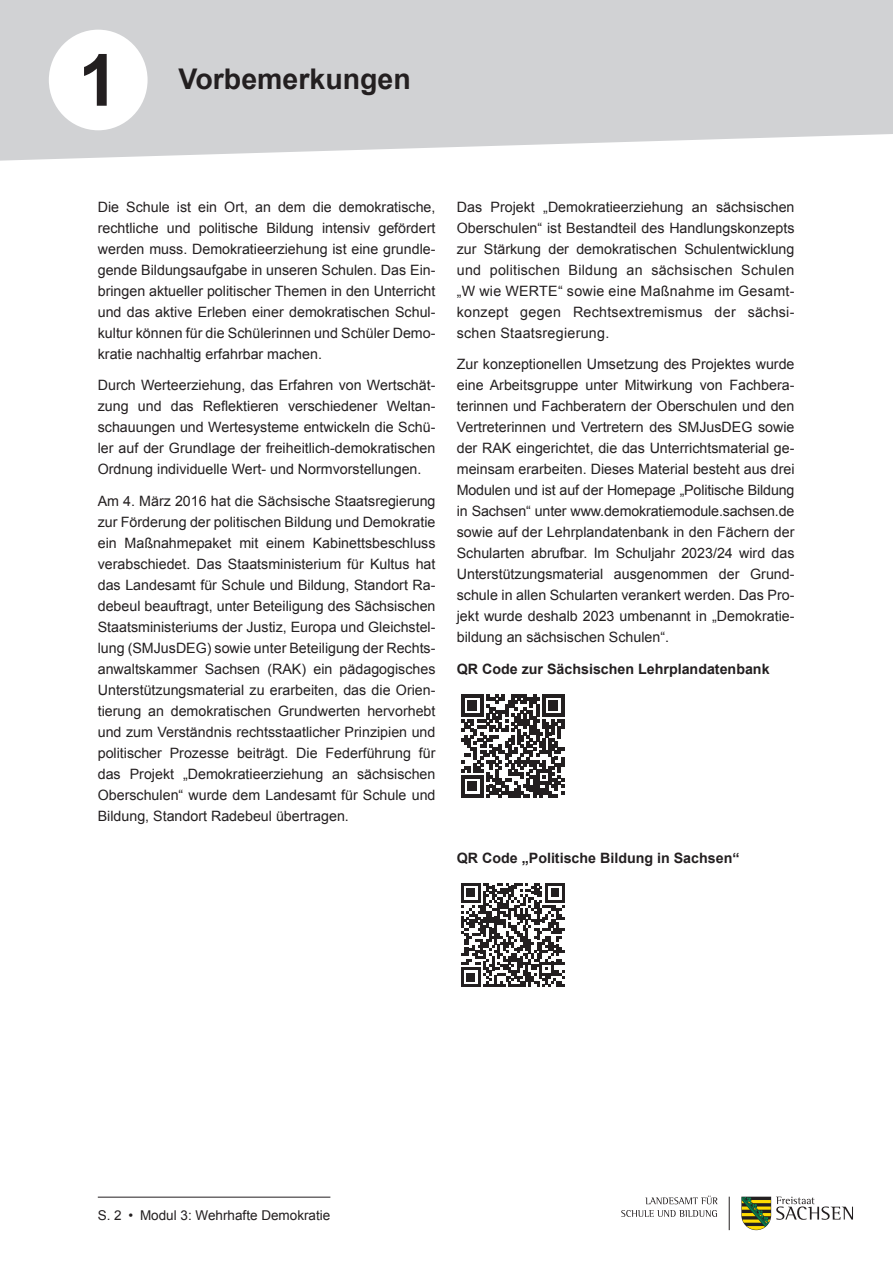
<style>
.page{position:relative;width:893px;height:1263px;background:#fff}
.page>*{position:absolute;margin:0;border:0;box-sizing:border-box;transform-origin:0 0}
.Ü4{font:700 72px "Arial";color:#231f20}
.t1{font:700 28.5px "Arial";color:#231f20}
.Fließtext_Abst_vor{font:14.25px/21px "Arial";color:#231f20;text-align:justify}
.Fließtext_Abst_vor-2{font:700 14.25px "Arial";color:#231f20}
.t2{font:13.5px "Arial";color:#231f20}
.s1{color:#d1d2d4}
</style>
<div class="page">
<hr style="left:98px;top:1197px;width:232px;height:1px;background:#231f20">
<svg style="left:741px;top:1197px;width:112px;height:33px"></svg>
<hr style="left:729px;top:1197px;width:1px;height:33px;background:#231f20">
<svg style="left:621px;top:1210px;width:96px;height:7px"></svg>
<svg style="left:645px;top:1195px;width:72px;height:9px"></svg>
<svg style="left:0;top:0;width:893px;height:161px;background:#d5d6d7"></svg>
<div style="left:49px;top:30px;width:99px;height:100px;background:#fff;border-radius:50%"></div>
<svg style="left:461px;top:695px;width:103px;height:102px"></svg>
<svg style="left:461px;top:883px;width:104px;height:104px"></svg>
<p class="Ü4" style="left:78px;top:33px;width:42px">1</p>
<h1 class="t1" style="left:179px;top:60px;width:243px">Vorbemerkungen<span class="s1">:</span></h1>
<p class="Fließtext_Abst_vor" style="left:98px;top:196px;width:339px">Die Schule ist ein Ort, an dem die demokratische, rechtliche und politische Bildung intensiv gefördert werden muss. Demokratieerziehung ist eine grundle&shy;gende Bildungsaufgabe in unseren Schulen. Das Ein&shy;bringen aktueller politischer Themen in den Unterricht und das aktive Erleben einer demokratischen Schul&shy;kultur können für die Schülerinnen und Schüler Demo&shy;kratie nachhaltig erfahrbar machen.</p>
<p class="Fließtext_Abst_vor" style="left:98px;top:375px;width:339px">Durch Werteerziehung, das Erfahren von Wertschät&shy;zung und das Reflektieren verschiedener Weltan&shy;schauungen und Wertesysteme entwickeln die Schü&shy;ler auf der Grundlage der freiheitlich-demokratischen Ordnung individuelle Wert- und Normvorstellungen.</p>
<p class="Fließtext_Abst_vor" style="left:98px;top:490px;width:339px">Am 4. März 2016 hat die Sächsische Staatsregierung zur Förderung der politischen Bildung und Demokratie ein Maßnahmepaket mit einem Kabinettsbeschluss verabschiedet. Das Staatsministerium für Kultus hat das Landesamt für Schule und Bildung, Standort Ra&shy;debeul beauftragt, unter Beteiligung des Sächsischen Staatsministeriums der Justiz, Europa und Gleichstel&shy;lung (SMJusDEG) sowie unter Beteiligung der Rechts&shy;anwaltskammer Sachsen (RAK) ein pädagogisches Unterstützungsmaterial zu erarbeiten, das die Orien&shy;tierung an demokratischen Grundwerten hervorhebt und zum Verständnis rechtsstaatlicher Prinzipien und politischer Prozesse beiträgt. Die Federführung für das Projekt „Demokratieerziehung an sächsischen Oberschulen“ wurde dem Landesamt für Schule und Bildung, Standort Radebeul übertragen.</p>
<p class="Fließtext_Abst_vor" style="left:457px;top:196px;width:339px">Das Projekt „Demokratieerziehung an sächsischen Oberschulen“ ist Bestandteil des Handlungskonzepts zur Stärkung der demokratischen Schulentwicklung und politischen Bildung an sächsischen Schulen „W wie WERTE“ sowie eine Maßnahme im Gesamt&shy;konzept gegen Rechtsextremismus der sächsi&shy;schen Staatsregierung.</p>
<p class="Fließtext_Abst_vor" style="left:457px;top:354px;width:339px">Zur konzeptionellen Umsetzung des Projektes wurde eine Arbeitsgruppe unter Mitwirkung von Fachbera&shy;terinnen und Fachberatern der Oberschulen und den Vertreterinnen und Vertretern des SMJusDEG sowie der RAK eingerichtet, die das Unterrichtsmaterial ge&shy;meinsam erarbeiten. Dieses Material besteht aus drei Modulen und ist auf der Homepage „Politische Bildung in Sachsen“ unter www.demokratiemodule.sachsen.de sowie auf der Lehrplandatenbank in den Fächern der Schularten abrufbar. Im Schuljahr 2023/24 wird das Unterstützungsmaterial ausgenommen der Grund&shy;schule in allen Schularten verankert werden. Das Pro&shy;jekt wurde deshalb 2023 umbenannt in „Demokratie&shy;bildung an sächsischen Schulen“.</p>
<p class="Fließtext_Abst_vor-2" style="left:457px;top:659px;width:314px">QR Code zur Sächsischen Lehrplandatenbank</p>
<p class="Fließtext_Abst_vor-2" style="left:457px;top:848px;width:284px">QR Code „Politische Bildung in Sachsen“</p>
<p class="t2" style="left:98px;top:1206px;width:234px">S. 2 • Modul 3: Wehrhafte Demokratie</p>
</div>
